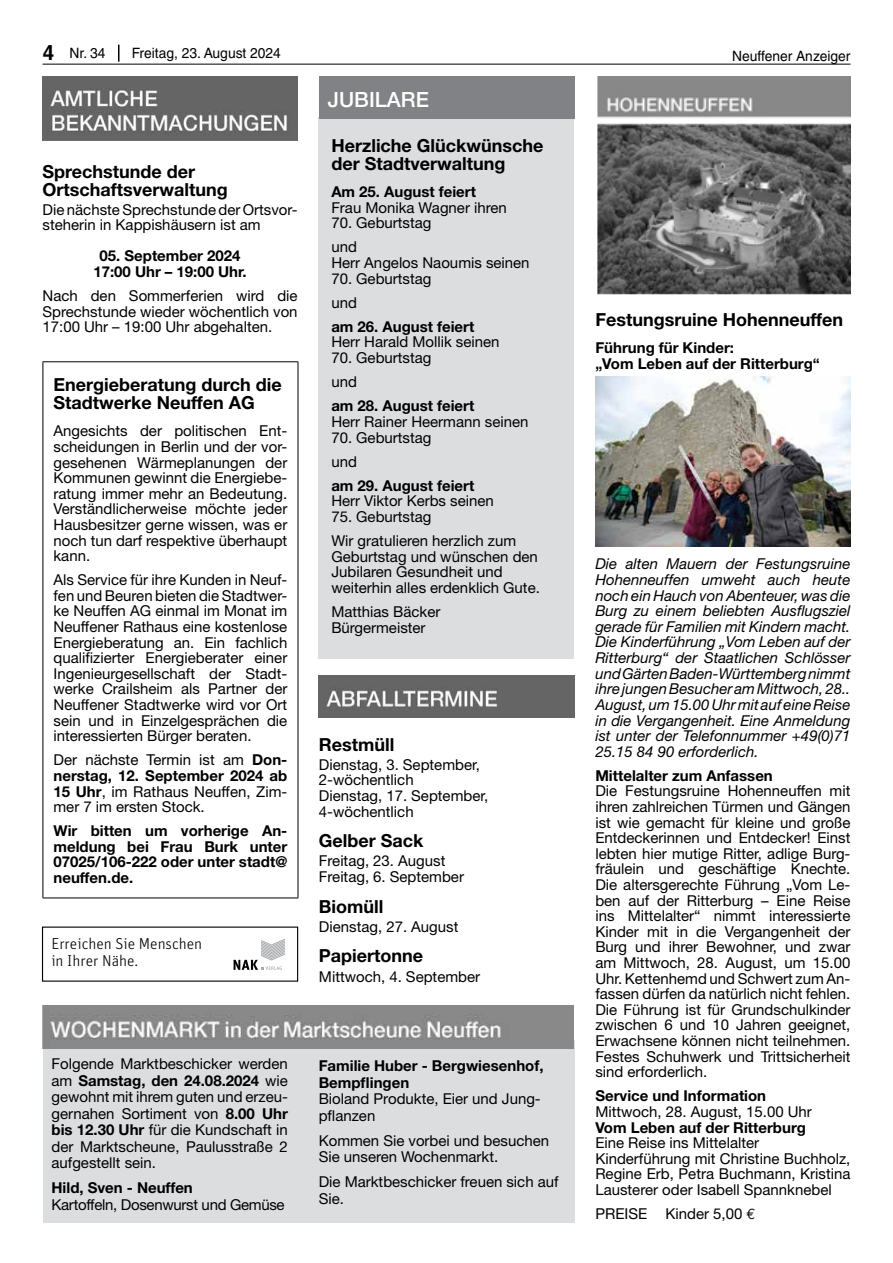
<style>
.page{position:relative;width:893px;height:1263px;background:#fff}
.page>*{position:absolute;margin:0;border:0;box-sizing:border-box;transform-origin:0 0}
.t1{font:500 21px "Helvetica Neue";color:#fff}
.t2{font:700 18px/18px "Helvetica Neue";color:#000}
.t3{font:300 15.75px/17.7px "Unit Pro";color:#000}
.t4{font:300 15.45px "Unit Pro";color:#000}
.t5{font:15px/15.6px "Helvetica Neue";color:#000}
.t6{font:italic 15px/15.6px "Helvetica Neue";color:#000;text-align:justify}
.t7{font:700 15px/15.6px "Helvetica Neue";color:#000}
.t8{font:15px "Helvetica Neue";letter-spacing:-.02em;color:#000}
.t9{font:14.25px "Helvetica";color:#000}
.s1{font-weight:700;font-size:21px}
.s2{font-weight:700}
.s3{font-family:"Euro Mono"}
</style>
<div class="page">
<hr style="left:43px;top:64px;width:807px;height:1px;background:#000">
<svg style="left:118px;top:45px;width:1px;height:17px"></svg>
<div style="left:43px;top:1040px;width:531px;height:182px;background:#dcddde"></div>
<img style="left:43px;top:1006px;width:531px;height:42px">
<img style="left:43px;top:77px;width:255px;height:63px">
<hr style="left:43px;top:361px;width:255px;height:1px;background:#000">
<hr style="left:43px;top:362px;width:1px;height:535px;background:#000">
<hr style="left:298px;top:362px;width:1px;height:535px;background:#000">
<hr style="left:43px;top:897px;width:255px;height:1px;background:#000">
<div style="left:319px;top:117px;width:255px;height:542px;background:#dcddde"></div>
<div style="left:319px;top:77px;width:255px;height:42px;background:#808285"></div>
<img style="left:319px;top:675px;width:255px;height:43px">
<img style="left:597px;top:77px;width:253px;height:218px">
<img style="left:595px;top:376px;width:255px;height:170px">
<svg style="left:233px;top:938px;width:52px;height:32px"></svg>
<p class="t9" style="left:43px;top:45px;width:64px"><span class="s1">4</span> Nr. 34</p>
<p class="t9" style="left:132px;top:45px;width:151px">Freitag, 23. August 2024</p>
<p class="t9" style="left:732px;top:48px;width:120px">Neuffener Anzeiger</p>
<p class="t2" style="left:43px;top:162px;width:187px">Sprechstunde der<br>Ortschaftsverwaltung</p>
<p class="t5" style="left:43px;top:201px;width:257px">Die nächste Sprechstunde der Ortsvor&shy;steherin in Kappishäusern ist am</p>
<p class="t7" style="left:93px;top:248px;width:155px;text-align:center">05. September 2024<br>17:00 Uhr – 19:00 Uhr.</p>
<p class="t5" style="left:43px;top:288px;width:257px;text-align:justify">Nach den Sommerferien wird die Sprechstunde wieder wöchentlich von 17:00 Uhr – 19:00 Uhr abgehalten.</p>
<p class="t2" style="left:54px;top:375px;width:230px">Energieberatung durch die<br>Stadtwerke Neuffen AG</p>
<p class="t5" style="left:54px;top:423px;width:235px;text-align:justify">Angesichts der politischen Ent&shy;scheidungen in Berlin und der vor&shy;gesehenen Wärmeplanungen der Kommunen gewinnt die Energiebe&shy;ratung immer mehr an Bedeutung.<br>Verständlicherweise möchte jeder Hausbesitzer gerne wissen, was er noch tun darf respektive überhaupt kann.</p>
<p class="t5" style="left:54px;top:572px;width:235px;text-align:justify">Als Service für ihre Kunden in Neuf&shy;fen und Beuren bieten die Stadtwer&shy;ke Neuffen AG einmal im Monat im Neuffener Rathaus eine kostenlose Energieberatung an. Ein fachlich qualifizierter Energieberater einer Ingenieurgesellschaft der Stadt&shy;werke Crailsheim als Partner der Neuffener Stadtwerke wird vor Ort sein und in Einzelgesprächen die interessierten Bürger beraten.</p>
<p class="t5" style="left:54px;top:752px;width:235px;text-align:justify">Der nächste Termin ist am <span class="s2">Don&shy;nerstag, 12. September 2024 ab 15 Uhr</span>, im Rathaus Neuffen, Zim&shy;mer 7 im ersten Stock.</p>
<p class="t7" style="left:54px;top:823px;width:235px;text-align:justify">Wir bitten um vorherige An&shy;meldung bei Frau Burk unter 07025/106-222 oder unter stadt@ neuffen.de.</p>
<p class="t3" style="left:51px;top:934px;width:152px">Erreichen Sie Menschen in Ihrer Nähe.</p>
<p class="t4" style="left:3px;top:935px;width:149px">Erreichen Sie Menschen</p>
<h1 class="t1" style="left:328px;top:87px;width:103px">JUBILARE</h1>
<p class="t2" style="left:331px;top:136px;width:214px">Herzliche Glückwünsche der Stadtverwaltung</p>
<p class="t7" style="left:331px;top:184px;width:146px">Am 25. August feiert</p>
<p class="t5" style="left:331px;top:199px;width:177px">Frau Monika Wagner ihren</p>
<p class="t5" style="left:331px;top:211px;width:102px;line-height:24.2px">70. Geburtstag und</p>
<p class="t5" style="left:331px;top:255px;width:200px">Herr Angelos Naoumis seinen</p>
<p class="t5" style="left:331px;top:266px;width:102px;line-height:24.2px">70. Geburtstag und</p>
<p class="t7" style="left:331px;top:318px;width:144px">am 26. August feiert</p>
<p class="t5" style="left:331px;top:334px;width:170px">Herr Harald Mollik seinen</p>
<p class="t5" style="left:331px;top:345px;width:102px;line-height:24.2px">70. Geburtstag und</p>
<p class="t7" style="left:331px;top:398px;width:144px">am 28. August feiert</p>
<p class="t5" style="left:331px;top:414px;width:199px">Herr Rainer Heermann seinen</p>
<p class="t5" style="left:331px;top:425px;width:102px;line-height:24.2px">70. Geburtstag und</p>
<p class="t7" style="left:331px;top:477px;width:144px">am 29. August feiert</p>
<p class="t5" style="left:331px;top:493px;width:164px">Herr Viktor Kerbs seinen</p>
<p class="t5" style="left:331px;top:504px;width:186px;line-height:24.2px">75. Geburtstag<br>Wir gratulieren herzlich zum</p>
<p class="t5" style="left:331px;top:548px;width:210px">Geburtstag und wünschen den<br>Jubilaren Gesundheit und weiterhin alles erdenklich Gute.</p>
<p class="t5" style="left:331px;top:604px;width:111px">Matthias Bäcker<br>Bürgermeister</p>
<p class="t2" style="left:319px;top:735px;width:77px">Restmüll</p>
<p class="t5" style="left:319px;top:756px;width:171px">Dienstag, 3. September,<br>2-wöchentlich<br>Dienstag, 17. September,<br>4-wöchentlich</p>
<p class="t2" style="left:319px;top:831px;width:106px">Gelber Sack</p>
<p class="t5" style="left:319px;top:853px;width:147px">Freitag, 23. August<br>Freitag, 6. September</p>
<p class="t2" style="left:319px;top:897px;width:66px">Biomüll</p>
<p class="t5" style="left:319px;top:918px;width:141px">Dienstag, 27. August</p>
<p class="t2" style="left:319px;top:947px;width:106px">Papiertonne</p>
<p class="t5" style="left:319px;top:968px;width:163px">Mittwoch, 4. September</p>
<p class="t5" style="left:52px;top:1055px;width:238px;line-height:16.5px;text-align:justify">Folgende Marktbeschicker werden am <span class="s2">Samstag, den 24.08.2024</span> wie gewohnt mit ihrem guten und erzeu&shy;gernahen Sortiment von <span class="s2">8.00 Uhr bis 12.30 Uhr</span> für die Kundschaft in der Marktscheune, Paulusstraße 2 aufgestellt sein.</p>
<p class="t7" style="left:52px;top:1180px;width:143px">Hild, Sven - Neuffen</p>
<p class="t8" style="left:52px;top:1195px;width:235px">Kartoffeln, Dosenwurst und Gemüse</p>
<p class="t7" style="left:319px;top:1057px;width:226px;line-height:16.5px">Familie Huber - Bergwiesenhof,<br>Bempflingen</p>
<p class="t5" style="left:319px;top:1090px;width:224px;line-height:16.5px">Bioland Produkte, Eier und Jung&shy;pflanzen</p>
<p class="t5" style="left:319px;top:1132px;width:232px;line-height:16.5px">Kommen Sie vorbei und besuchen<br>Sie unseren Wochenmarkt.</p>
<p class="t5" style="left:319px;top:1173px;width:241px;line-height:16.5px">Die Marktbeschicker freuen sich auf<br>Sie.</p>
<p class="t2" style="left:595px;top:310px;width:249px">Festungsruine Hohenneuffen</p>
<p class="t7" style="left:595px;top:340px;width:226px">Führung für Kinder:<br>„Vom Leben auf der Ritterburg“</p>
<p class="t6" style="left:595px;top:556px;width:257px">Die alten Mauern der Festungsruine Hohenneuffen umweht auch heute noch ein Hauch von Abenteuer, was die Burg zu einem beliebten Ausflugsziel gerade für Familien mit Kindern macht.<br>Die Kinderführung „Vom Leben auf der Ritterburg“ der Staatlichen Schlösser und Gärten Baden-Württemberg nimmt ihre jungen Besucher am Mittwoch, 28..<br>August, um 15.00 Uhr mit auf eine Reise in die Vergangenheit. Eine Anmeldung ist unter der Telefonnummer +49(0)71<br>25.15 84 90 erforderlich.</p>
<p class="t7" style="left:595px;top:767px;width:179px">Mittelalter zum Anfassen</p>
<p class="t5" style="left:595px;top:783px;width:257px;text-align:justify">Die Festungsruine Hohenneuffen mit ihren zahlreichen Türmen und Gängen ist wie gemacht für kleine und große Entdeckerinnen und Entdecker! Einst lebten hier mutige Ritter, adlige Burg&shy;fräulein und geschäftige Knechte.<br>Die altersgerechte Führung „Vom Le&shy;ben auf der Ritterburg – Eine Reise ins Mittelalter“ nimmt interessierte Kinder mit in die Vergangenheit der Burg und ihrer Bewohner, und zwar am Mittwoch, 28. August, um 15.00<br>Uhr. Kettenhemd und Schwert zum An&shy;fassen dürfen da natürlich nicht fehlen.<br>Die Führung ist für Grundschulkinder zwischen 6 und 10 Jahren geeignet, Erwachsene können nicht teilnehmen.<br>Festes Schuhwerk und Trittsicherheit sind erforderlich.</p>
<p class="t7" style="left:595px;top:1088px;width:172px">Service und Information</p>
<p class="t5" style="left:595px;top:1103px;width:218px">Mittwoch, 28. August, 15.00 Uhr</p>
<p class="t7" style="left:595px;top:1119px;width:212px">Vom Leben auf der Ritterburg</p>
<p class="t5" style="left:595px;top:1135px;width:257px">Eine Reise ins Mittelalter Kinderführung mit Christine Buchholz, Regine Erb, Petra Buchmann, Kristina Lausterer oder Isabell Spannknebel</p>
<p class="t5" style="left:595px;top:1206px;width:162px">PREISE Kinder 5,00 <span class="s3">€</span></p>
</div>
